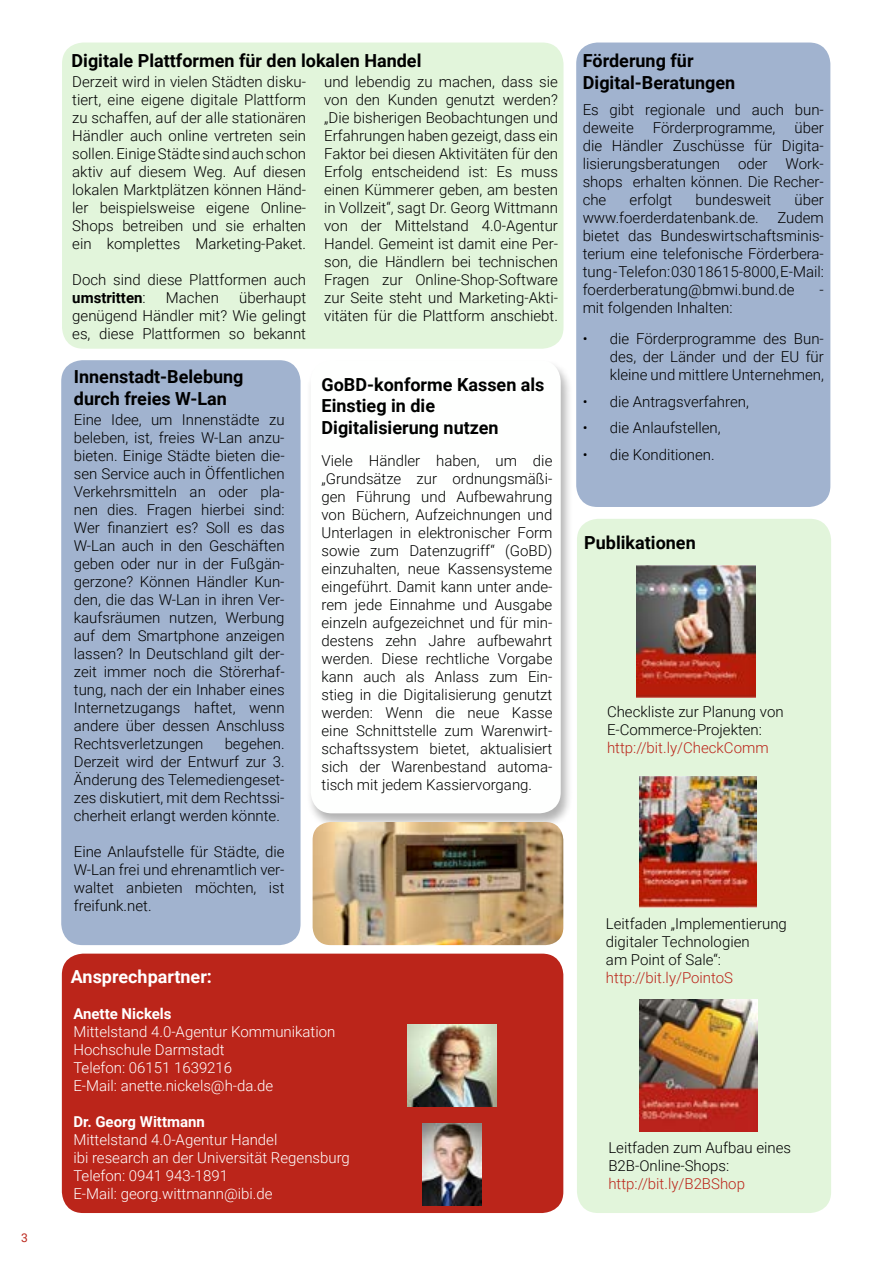
<style>
.page{position:relative;width:893px;height:1263px;background:#fff}
.page>*{position:absolute;margin:0;border:0;box-sizing:border-box;transform-origin:0 0}
.t1{font:700 18px/21.6px "Roboto";color:#000}
.t2{font:700 18px "Roboto";color:#fff}
.t3{font:300 15px/18px "Roboto";color:#000;text-align:justify}
.t4{font:300 15px/18px "Roboto";color:#fff}
.t5{font:300 15px "Roboto";color:#bb251a}
.t6{font:700 15px "Roboto";color:#fff}
.t7{font:12px "Roboto";color:#bb251a}
.s1{font-weight:700}
</style>
<div class="page">
<div style="left:62px;top:954px;width:501px;height:259px;background:#bb251a;border-radius:21px"></div>
<div style="left:576px;top:43px;width:254px;height:464px;background:#a1b3cf;border-radius:21px"></div>
<div style="left:61px;top:360px;width:240px;height:585px;background:#a1b3cf;border-radius:21px"></div>
<div style="left:577px;top:519px;width:254px;height:694px;background:#e2f5db;border-radius:21px"></div>
<div style="left:62px;top:43px;width:501px;height:306px;background:#e2f5db;border-radius:21px"></div>
<img style="left:407px;top:1024px;width:89px;height:83px">
<img style="left:422px;top:1123px;width:59px;height:83px">
<img style="left:637px;top:566px;width:119px;height:131px">
<img style="left:639px;top:776px;width:118px;height:132px">
<img style="left:640px;top:999px;width:117px;height:132px">
<div style="left:307px;top:360px;width:266px;height:469px;background:#000;opacity:.3"></div>
<div style="left:311px;top:360px;width:250px;height:453px;background:#fefffe;border-radius:21px"></div>
<img style="left:313px;top:822px;width:250px;height:123px">
<p class="t7" style="left:21px;top:1229px;width:8px">3</p>
<p class="t1" style="left:72px;top:49px;width:351px">Digitale Plattformen für den lokalen Handel</p>
<p class="t3" style="left:72px;top:72px;width:235px">Derzeit wird in vielen Städten disku&shy;tiert, eine eigene digitale Plattform zu schaffen, auf der alle stationären Händler auch online vertreten sein sollen. Einige Städte sind auch schon aktiv auf diesem Weg. Auf diesen lokalen Marktplätzen können Händ&shy;ler beispielsweise eigene Online-Shops betreiben und sie erhalten ein komplettes Marketing-Paket.</p>
<p class="t3" style="left:72px;top:270px;width:235px">Doch sind diese Plattformen auch <span class="s1">umstritten</span>:</p>
<p class="t3" style="left:72px;top:288px;width:235px;text-indent:167px">überhaupt genügend Händler mit? Wie gelingt es, diese Plattformen so bekannt</p>
<p class="t3" style="left:166px;top:288px;width:54px">Machen</p>
<p class="t1" style="left:74px;top:365px;width:171px">Innenstadt-Belebung durch freies W-Lan</p>
<p class="t3" style="left:74px;top:410px;width:212px">Eine Idee, um Innenstädte zu beleben, ist, freies W-Lan anzu&shy;bieten. Einige Städte bieten die&shy;sen Service auch in Öffentlichen Verkehrsmitteln an oder pla&shy;nen dies. Fragen hierbei sind:<br>Wer finanziert es? Soll es das W-Lan auch in den Geschäften geben oder nur in der Fußgän&shy;gerzone? Können Händler Kun&shy;den, die das W-Lan in ihren Ver&shy;kaufsräumen nutzen, Werbung auf dem Smartphone anzeigen lassen? In Deutschland gilt der&shy;zeit immer noch die Störerhaf&shy;tung, nach der ein Inhaber eines Internetzugangs haftet, wenn andere über dessen Anschluss Rechtsverletzungen</p>
<p class="t3" style="left:74px;top:734px;width:212px;text-indent:151px">begehen.<br>Derzeit wird der Entwurf zur 3.<br>Änderung des Telemediengeset&shy;zes diskutiert, mit dem Rechtssi&shy;cherheit erlangt werden könnte.</p>
<p class="t3" style="left:74px;top:842px;width:212px">Eine Anlaufstelle für Städte, die W-Lan frei und ehrenamtlich ver&shy;waltet anbieten möchten, ist freifunk.net.</p>
<p class="t3" style="left:324px;top:72px;width:235px">und lebendig zu machen, dass sie von den Kunden genutzt werden? „Die bisherigen Beobachtungen und Erfahrungen haben gezeigt, dass ein Faktor bei diesen Aktivitäten für den Erfolg entscheidend ist: Es muss einen Kümmerer geben, am besten in Vollzeit“, sagt Dr. Georg Wittmann von der Mittelstand 4.0-Agentur Handel. Gemeint ist damit eine Per&shy;son, die Händlern bei technischen Fragen zur Online-Shop-Software zur Seite steht und Marketing-Akti&shy;vitäten für die Plattform anschiebt.</p>
<p class="t1" style="left:322px;top:373px;width:225px">GoBD-konforme Kassen als<br>Einstieg in die<br>Digitalisierung nutzen</p>
<p class="t3" style="left:322px;top:451px;width:232px">Viele Händler haben, um die „Grundsätze zur ordnungsmäßi&shy;gen Führung und Aufbewahrung von Büchern, Aufzeichnungen und Unterlagen in elektronischer Form sowie zum Datenzugriff“ (GoBD) einzuhalten, neue Kassensysteme eingeführt. Damit kann unter ande&shy;rem jede Einnahme und Ausgabe einzeln aufgezeichnet und für min&shy;destens zehn Jahre aufbewahrt werden. Diese rechtliche Vorgabe kann auch als Anlass zum Ein&shy;stieg in die Digitalisierung genutzt werden: Wenn die neue Kasse eine Schnittstelle zum Warenwirt&shy;schaftssystem bietet, aktualisiert sich der Warenbestand automa&shy;tisch mit jedem Kassiervorgang.</p>
<p class="t2" style="left:71px;top:964px;width:143px">Ansprechpartner:</p>
<p class="t6" style="left:73px;top:1003px;width:100px">Anette Nickels</p>
<p class="t4" style="left:73px;top:1022px;width:263px">Mittelstand 4.0-Agentur Kommunikation<br>Hochschule Darmstadt<br>Telefon: 06151 1639216<br>E-Mail: anette.nickels@h-da.de</p>
<p class="t6" style="left:73px;top:1111px;width:133px">Dr. Georg Wittmann</p>
<p class="t4" style="left:73px;top:1130px;width:278px">Mittelstand 4.0-Agentur Handel<br>ibi research an der Universität Regensburg Telefon: 0941 943-1891<br>E-Mail: georg.wittmann@ibi.de</p>
<p class="t1" style="left:583px;top:49px;width:154px">Förderung für<br>Digital-Beratungen</p>
<p class="t3" style="left:583px;top:101px;width:243px">Es gibt regionale und auch bun&shy;deweite</p>
<p class="t3" style="left:583px;top:119px;width:243px;text-indent:212px">über die Händler Zuschüsse für Digita&shy;lisierungsberatungen oder Work&shy;shops erhalten können. Die Recher&shy;che</p>
<p class="t3" style="left:653px;top:119px;width:124px">Förderprogramme,</p>
<p class="t3" style="left:630px;top:191px;width:44px">erfolgt</p>
<p class="t3" style="left:696px;top:191px;width:77px">bundesweit</p>
<p class="t3" style="left:795px;top:191px;width:31px">über</p>
<p class="t3" style="left:583px;top:209px;width:177px">www.foerderdatenbank.de.</p>
<p class="t3" style="left:583px;top:209px;width:243px;text-indent:195px">Zudem bietet das Bundeswirtschaftsminis&shy;terium eine telefonische Förderbera&shy;tung - Telefon: 030 18615-8000, E-Mail: foerderberatung@bmwi.bund.de</p>
<p class="t3" style="left:820px;top:281px;width:6px">-</p>
<p class="t3" style="left:583px;top:299px;width:151px">mit folgenden Inhalten:</p>
<p class="t3" style="left:610px;top:329px;width:216px;text-indent:-27px">• die Förderprogramme des Bun&shy;des, der Länder und der EU für kleine und mittlere Unternehmen,</p>
<p class="t3" style="left:583px;top:392px;width:168px">• die Antragsverfahren,</p>
<p class="t3" style="left:583px;top:418px;width:140px">• die Anlaufstellen,</p>
<p class="t3" style="left:583px;top:445px;width:134px">• die Konditionen.</p>
<p class="t1" style="left:584px;top:531px;width:113px">Publikationen</p>
<p class="t3" style="left:607px;top:702px;width:178px">Checkliste zur Planung von<br>E-Commerce-Projekten:</p>
<p class="t5" style="left:607px;top:737px;width:163px">http://bit.ly/CheckComm</p>
<p class="t3" style="left:606px;top:914px;width:182px;text-align:left">Leitfaden „Implementierung digitaler Technologien<br>am Point of Sale“:</p>
<p class="t5" style="left:606px;top:967px;width:129px">http://bit.ly/PointoS</p>
<p class="t3" style="left:608px;top:1137px;width:184px">Leitfaden zum Aufbau eines<br>B2B-Online-Shops:</p>
<p class="t5" style="left:608px;top:1173px;width:138px">http://bit.ly/B2BShop</p>
</div>
